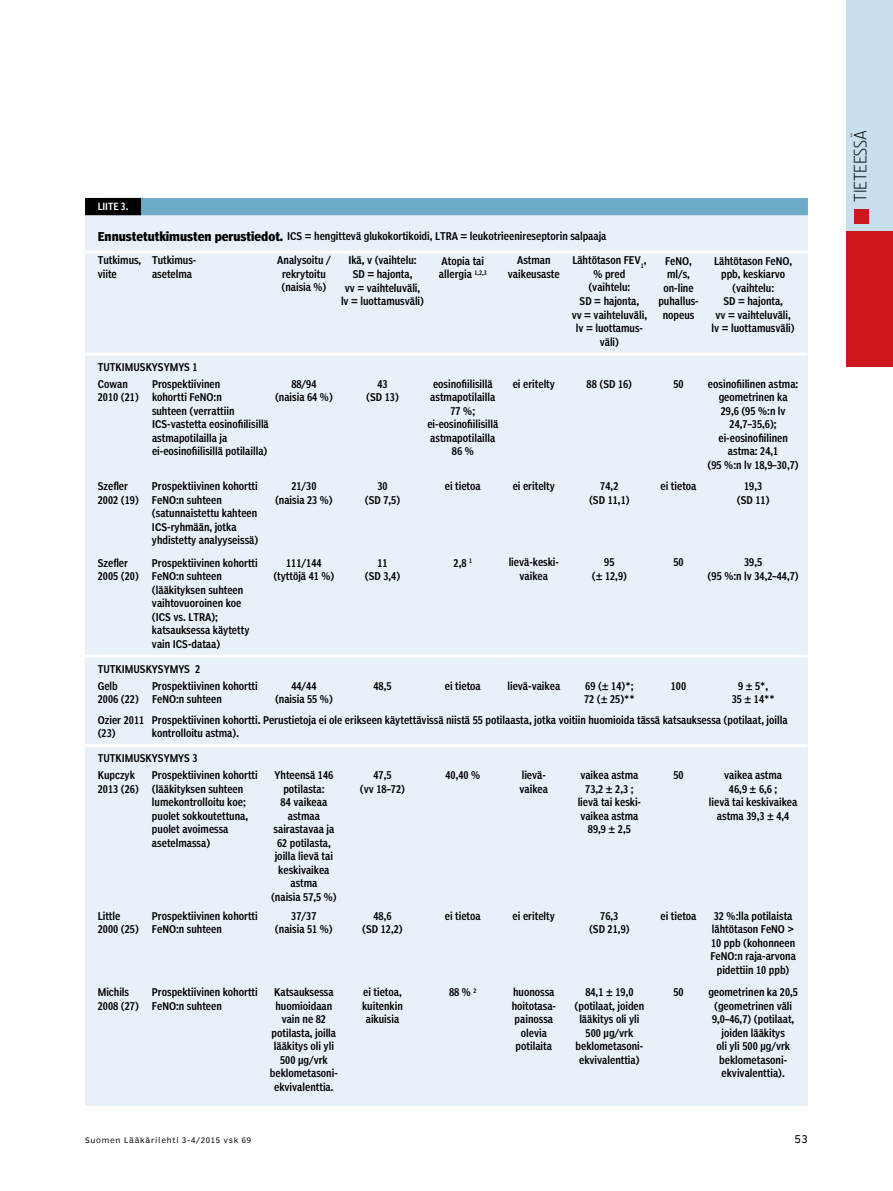
<style>
.page{position:relative;width:893px;height:1191px;background:#fff}
.page>*{position:absolute;margin:0;border:0;box-sizing:border-box;transform-origin:0 0}
.t1{font:18px "Section Light Caps";color:#000}
.t2{font:700 condensed 12px "Poynter Agate Zero";color:#000}
.t3{font:10.5px/13.5px "Poynter Agate Two Comp";color:#000;text-align:center}
.t4{font:10.5px "Poynter Agate Zero";color:#000}
.t5{font:9.75px "Poynter Agate Two Comp";color:#fff}
.t6{font:7.5px "Poynter Agate Zero";letter-spacing:.1em;color:#000}
</style>
<div class="page">
<div style="left:847px;top:0;width:46px;height:231px;background:#c8e0ee"></div>
<div style="left:847px;top:231px;width:46px;height:136px;background:#cd171a"></div>
<div style="left:854px;top:209px;width:15px;height:15px;background:#cd171a"></div>
<div style="left:85px;top:201px;width:723px;height:905px;background:#e8f0f8"></div>
<div style="left:106px;top:198px;width:702px;height:17px;background:#6caac7"></div>
<div style="left:85px;top:198px;width:56px;height:17px;background:#000"></div>
<hr style="left:85px;top:250px;width:723px;height:3px;background:#fff">
<hr style="left:85px;top:352px;width:67px;height:3px;background:#fff">
<hr style="left:152px;top:352px;width:118px;height:3px;background:#fff">
<hr style="left:270px;top:352px;width:68px;height:3px;background:#fff">
<hr style="left:338px;top:352px;width:89px;height:3px;background:#fff">
<hr style="left:427px;top:352px;width:71px;height:3px;background:#fff">
<hr style="left:498px;top:352px;width:71px;height:3px;background:#fff">
<hr style="left:569px;top:352px;width:81px;height:3px;background:#fff">
<hr style="left:650px;top:352px;width:57px;height:3px;background:#fff">
<hr style="left:707px;top:352px;width:100px;height:3px;background:#fff">
<hr style="left:85px;top:654px;width:67px;height:3px;background:#fff">
<hr style="left:152px;top:654px;width:118px;height:3px;background:#fff">
<hr style="left:270px;top:654px;width:68px;height:3px;background:#fff">
<hr style="left:338px;top:654px;width:89px;height:3px;background:#fff">
<hr style="left:427px;top:654px;width:71px;height:3px;background:#fff">
<hr style="left:498px;top:654px;width:71px;height:3px;background:#fff">
<hr style="left:569px;top:654px;width:81px;height:3px;background:#fff">
<hr style="left:650px;top:654px;width:57px;height:3px;background:#fff">
<hr style="left:707px;top:654px;width:100px;height:3px;background:#fff">
<hr style="left:85px;top:744px;width:67px;height:3px;background:#fff">
<hr style="left:152px;top:744px;width:118px;height:3px;background:#fff">
<hr style="left:270px;top:744px;width:68px;height:3px;background:#fff">
<hr style="left:338px;top:744px;width:89px;height:3px;background:#fff">
<hr style="left:427px;top:744px;width:71px;height:3px;background:#fff">
<hr style="left:498px;top:744px;width:71px;height:3px;background:#fff">
<hr style="left:569px;top:744px;width:81px;height:3px;background:#fff">
<hr style="left:650px;top:744px;width:57px;height:3px;background:#fff">
<hr style="left:707px;top:744px;width:100px;height:3px;background:#fff">
<p class="t5" style="left:98px;top:201px;width:10px">Liite</p>
<p class="t5" style="left:121px;top:201px;width:9px">3.</p>
<p class="t2" style="left:98px;top:229px;width:187px">Ennustetutkimusten perustiedot.</p>
<p class="t3" style="left:98px;top:254px;width:45px;text-align:left">Tutkimus, viite</p>
<p class="t3" style="left:152px;top:254px;width:46px;text-align:left">Tutkimus&shy;asetelma</p>
<p class="t3" style="left:277px;top:254px;width:55px">Analysoitu / rekrytoitu (naisia %)</p>
<p class="t3" style="left:341px;top:254px;width:85px">Ikä, v (vaihtelu:<br>SD = hajonta,<br>vv = vaihteluväli, lv = luottamusväli)</p>
<p class="t3" style="left:439px;top:254px;width:49px;text-align:left">Atopia tai allergia <sup>1,2,3</sup></p>
<p class="t3" style="left:508px;top:254px;width:53px">Astman vaikeusaste</p>
<p class="t3" style="left:572px;top:254px;width:77px">Lähtötason FEV<sub>1</sub>, % pred (vaihtelu:<br>SD = hajonta,<br>vv = vaihteluväli, lv = luottamus&shy;väli)</p>
<p class="t3" style="left:658px;top:254px;width:42px">FeNO, ml/s, on-line puhallus&shy;nopeus</p>
<p class="t3" style="left:712px;top:254px;width:85px">Lähtötason FeNO, ppb, keskiarvo (vaihtelu:<br>SD = hajonta,<br>vv = vaihteluväli, lv = luottamusväli)</p>
<p class="t3" style="left:98px;top:358px;width:101px;line-height:17px;text-align:left">TUTKIMUSKYSYMYS 1<br>Cowan</p>
<p class="t3" style="left:98px;top:390px;width:43px">2010 (21)</p>
<p class="t3" style="left:287px;top:229px;width:321px">ICS = hengittevä glukokortikoidi, LTRA = leukotrieenireseptorin salpaaja</p>
<p class="t3" style="left:152px;top:377px;width:118px;text-align:left">Prospektiivinen<br>kohortti FeNO:n<br>suhteen (verrattiin<br>ICS-vastetta eosinofiilisillä astmapotilailla ja ei-eosinofiilisillä potilailla)</p>
<p class="t3" style="left:275px;top:377px;width:59px">88/94<br>(naisia 64 %)</p>
<p class="t3" style="left:366px;top:377px;width:34px">43<br>(SD 13)</p>
<p class="t3" style="left:427px;top:377px;width:72px">eosinofiilisillä astmapotilailla<br>77 %; ei-eosinofiilisillä astmapotilailla<br>86 %</p>
<p class="t3" style="left:513px;top:377px;width:44px">ei eritelty</p>
<p class="t3" style="left:587px;top:377px;width:47px">88 (SD 16)</p>
<p class="t3" style="left:673px;top:377px;width:12px">50</p>
<p class="t3" style="left:708px;top:377px;width:93px">eosinofiilinen astma: geometrinen ka<br>29,6 (95 %:n lv<br>24,7–35,6); ei-eosinofiilinen astma: 24,1<br>(95 %:n lv 18,9–30,7)</p>
<p class="t3" style="left:98px;top:479px;width:43px;text-align:left">Szefler<br>2002 (19)</p>
<p class="t3" style="left:152px;top:479px;width:108px;text-align:left">Prospektiivinen kohortti<br>FeNO:n suhteen (satunnaistettu kahteen<br>ICS-ryhmään, jotka yhdistetty analyyseissä)</p>
<p class="t3" style="left:275px;top:479px;width:59px">21/30<br>(naisia 23 %)</p>
<p class="t3" style="left:365px;top:479px;width:37px">30<br>(SD 7,5)</p>
<p class="t3" style="left:445px;top:479px;width:38px">ei tietoa</p>
<p class="t3" style="left:513px;top:479px;width:44px">ei eritelty</p>
<p class="t3" style="left:589px;top:479px;width:42px">74,2<br>(SD 11,1)</p>
<p class="t3" style="left:660px;top:479px;width:38px">ei tietoa</p>
<p class="t3" style="left:737px;top:479px;width:34px">19,3 (SD 11)</p>
<p class="t3" style="left:98px;top:556px;width:43px;text-align:left">Szefler<br>2005 (20)</p>
<p class="t3" style="left:152px;top:556px;width:107px;text-align:left">Prospektiivinen kohortti<br>FeNO:n suhteen (lääkityksen suhteen vaihtovuoroinen koe (ICS vs. LTRA); katsauksessa käytetty vain ICS-dataa)</p>
<p class="t3" style="left:273px;top:556px;width:63px">111/144 (tyttöjä 41 %)</p>
<p class="t3" style="left:365px;top:556px;width:37px">11<br>(SD 3,4)</p>
<p class="t3" style="left:453px;top:556px;width:20px">2,8 <sup>1</sup></p>
<p class="t3" style="left:509px;top:555px;width:52px">lievä-keski&shy;vaikea</p>
<p class="t3" style="left:592px;top:555px;width:37px">95<br>(± 12,9)</p>
<p class="t3" style="left:673px;top:555px;width:12px">50</p>
<p class="t3" style="left:708px;top:555px;width:93px">39,5<br>(95 %:n lv 34,2–44,7)</p>
<p class="t3" style="left:98px;top:660px;width:104px;line-height:17px;text-align:left">TUTKIMUSKYSYMYS 2<br>Gelb</p>
<p class="t3" style="left:98px;top:692px;width:43px">2006 (22)</p>
<p class="t3" style="left:152px;top:679px;width:107px;text-align:left">Prospektiivinen kohortti<br>FeNO:n suhteen</p>
<p class="t3" style="left:275px;top:679px;width:59px">44/44<br>(naisia 55 %)</p>
<p class="t3" style="left:373px;top:679px;width:20px">48,5</p>
<p class="t3" style="left:445px;top:679px;width:38px">ei tietoa</p>
<p class="t3" style="left:507px;top:679px;width:54px">lievä-vaikea</p>
<p class="t3" style="left:584px;top:679px;width:52px;text-align:left">69 (± 14)*;<br>72 (± 25)**</p>
<p class="t3" style="left:671px;top:679px;width:17px">100</p>
<p class="t3" style="left:732px;top:679px;width:44px">9 ± 5*,<br>35 ± 14**</p>
<p class="t3" style="left:98px;top:713px;width:48px;text-align:left">Ozier 2011 (23)</p>
<p class="t3" style="left:152px;top:713px;width:637px;text-align:left">Prospektiivinen kohortti. Perustietoja ei ole erikseen käytettävissä niistä 55 potilaasta, jotka voitiin huomioida tässä katsauksessa (potilaat, joilla kontrolloitu astma).</p>
<p class="t3" style="left:98px;top:749px;width:101px;line-height:17px;text-align:left">TUTKIMUSKYSYMYS 3<br>Kupczyk</p>
<p class="t3" style="left:98px;top:782px;width:43px">2013 (26)</p>
<p class="t3" style="left:152px;top:768px;width:107px;text-align:left">Prospektiivinen kohortti (lääkityksen suhteen lumekontrolloitu koe; puolet sokkoutettuna, puolet avoimessa asetelmassa)</p>
<p class="t3" style="left:271px;top:768px;width:67px">Yhteensä 146 potilasta:<br>84 vaikeaa astmaa sairastavaa ja<br>62 potilasta, joilla lievä tai keskivaikea astma<br>(naisia 57,5 %)</p>
<p class="t3" style="left:360px;top:768px;width:47px">47,5<br>(vv 18–72)</p>
<p class="t3" style="left:445px;top:768px;width:36px">40,40 %</p>
<p class="t3" style="left:520px;top:768px;width:30px;text-align:left">lievä&shy;vaikea</p>
<p class="t3" style="left:578px;top:768px;width:64px">vaikea astma<br>73,2 ± 2,3 ; lievä tai keski&shy;vaikea astma<br>89,9 ± 2,5</p>
<p class="t3" style="left:673px;top:768px;width:12px">50</p>
<p class="t3" style="left:709px;top:768px;width:90px">vaikea astma<br>46,9 ± 6,6 ;<br>lievä tai keskivaikea astma 39,3 ± 4,4</p>
<p class="t3" style="left:98px;top:908px;width:43px;text-align:left">Little<br>2000 (25)</p>
<p class="t3" style="left:152px;top:908px;width:107px;text-align:left">Prospektiivinen kohortti<br>FeNO:n suhteen</p>
<p class="t3" style="left:275px;top:908px;width:59px">37/37<br>(naisia 51 %)</p>
<p class="t3" style="left:362px;top:908px;width:42px">48,6<br>(SD 12,2)</p>
<p class="t3" style="left:445px;top:908px;width:38px">ei tietoa</p>
<p class="t3" style="left:513px;top:908px;width:44px">ei eritelty</p>
<p class="t3" style="left:589px;top:908px;width:42px">76,3<br>(SD 21,9)</p>
<p class="t3" style="left:660px;top:908px;width:38px">ei tietoa</p>
<p class="t3" style="left:710px;top:908px;width:87px">32 %:lla potilaista lähtötason FeNO &gt;<br>10 ppb (kohonneen<br>FeNO:n raja-arvona pidettiin 10 ppb)</p>
<p class="t3" style="left:98px;top:985px;width:43px;text-align:left">Michils<br>2008 (27)</p>
<p class="t3" style="left:152px;top:985px;width:107px;text-align:left">Prospektiivinen kohortti<br>FeNO:n suhteen</p>
<p class="t3" style="left:270px;top:985px;width:68px">Katsauksessa huomioidaan vain ne 82 potilasta, joilla lääkitys oli yli<br>500 µg/vrk beklometasoni&shy;ekvivalenttia.</p>
<p class="t3" style="left:362px;top:985px;width:42px">ei tietoa, kuitenkin aikuisia</p>
<p class="t3" style="left:449px;top:985px;width:29px">88 % <sup>2</sup></p>
<p class="t3" style="left:512px;top:985px;width:46px">huonossa hoitotasa&shy;painossa olevia potilaita</p>
<p class="t3" style="left:575px;top:985px;width:71px">84,1 ± 19,0 (potilaat, joiden lääkitys oli yli<br>500 µg/vrk beklometasoni&shy;ekvivalenttia)</p>
<p class="t3" style="left:673px;top:985px;width:12px">50</p>
<p class="t3" style="left:708px;top:985px;width:91px">geometrinen ka 20,5 (geometrinen väli<br>9,0–46,7) (potilaat, joiden lääkitys<br>oli yli 500 µg/vrk beklometasoni&shy;ekvivalenttia).</p>
<p class="t6" style="left:85px;top:1135px;width:168px">Suomen Lääkärilehti 3-4/2015 vsk 69</p>
<p class="t4" style="left:795px;top:1132px;width:15px">53</p>
<h1 class="t1" style="left:850px;top:202px;width:73px;rotate:-90deg">tieteessä</h1>
</div>
